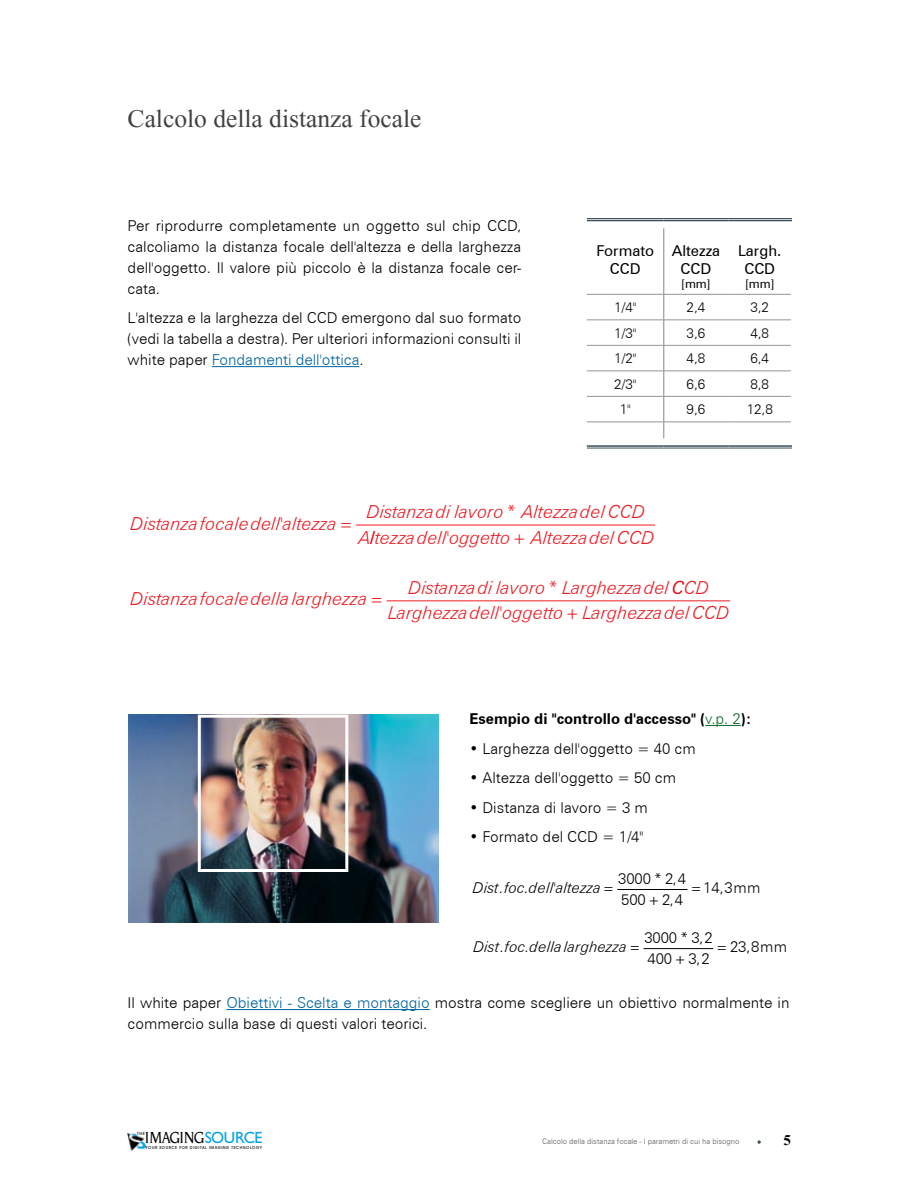
<style>
.page{position:relative;width:918px;height:1188px;background:#fff}
.page>*{position:absolute;margin:0;border:0;box-sizing:border-box;transform-origin:0 0}
.t1{font:25.5px "Times New Roman";color:#414142}
.t2{font:italic 300 18px/25.3px "Zurich BT";letter-spacing:.005em;color:#ed1c24;text-align:center}
.t3{font:300 18px "Zurich BT";color:#ed1c24}
.t4{font:500 17.4px "Novarese";letter-spacing:-.06em;color:#000;scale:.82 1}
.t5{font:300 15px/21px "Zurich BT";color:#000}
.t6{font:italic 300 15px "Zurich BT";letter-spacing:.005em;color:#000}
.t7{font:700 15px "Zurich BT";color:#000}
.t8{font:15px/18px "Zurich BT";color:#000;text-align:center}
.t9{font:300 13.5px "Zurich BT";color:#000}
.t10{font:12px "Zurich BT";color:#000}
.t11{font:300 7.5px "Zurich BT";color:#58595b}
.t12{font:500 4.2px "Avant Garde";color:#000}
.t13{font:500 4.05px "Avant Garde";letter-spacing:.11em;color:#000}
.s1{color:#00639e}
.s2{font-weight:300;color:#0e6c28}
.s3{font-style:normal}
.s4{font-family:"Gill Sans";font-weight:400;font-size:16.35px;color:#00a2e5}
</style>
<div class="page">
<svg style="left:757px;top:1140px;width:4px;height:4px"></svg>
<img style="left:128px;top:1134px;width:17px;height:17px">
<img style="left:128px;top:714px;width:310px;height:208px">
<div style="left:198px;top:715px;width:150px;height:157px;border:3px solid #fff"></div>
<hr style="left:387px;top:600px;width:343px;height:1px;background:#ed1c24">
<hr style="left:356px;top:525px;width:299px;height:1px;background:#ed1c24">
<hr style="left:212px;top:366px;width:147px;height:1px;background:#00639e">
<hr style="left:705px;top:725px;width:36px;height:1px;background:#0e6c28">
<hr style="left:617px;top:889px;width:70px;height:1px;background:#000">
<hr style="left:644px;top:948px;width:69px;height:1px;background:#000">
<hr style="left:226px;top:1009px;width:204px;height:1px;background:#00639e">
<hr style="left:587px;top:294px;width:77px;height:1px;background:#939598">
<hr style="left:587px;top:320px;width:77px;height:1px;background:#939598">
<hr style="left:587px;top:345px;width:77px;height:1px;background:#939598">
<hr style="left:587px;top:371px;width:77px;height:1px;background:#939598">
<hr style="left:587px;top:396px;width:77px;height:1px;background:#939598">
<hr style="left:587px;top:422px;width:77px;height:1px;background:#939598">
<hr style="left:663px;top:228px;width:1px;height:66px;background:#979482">
<svg style="left:663px;top:295px;width:1px;height:143px"></svg>
<hr style="left:664px;top:294px;width:64px;height:1px;background:#939598">
<hr style="left:728px;top:294px;width:63px;height:1px;background:#939598">
<hr style="left:664px;top:320px;width:64px;height:1px;background:#939598">
<hr style="left:728px;top:320px;width:63px;height:1px;background:#939598">
<hr style="left:664px;top:345px;width:64px;height:1px;background:#939598">
<hr style="left:728px;top:345px;width:63px;height:1px;background:#939598">
<hr style="left:664px;top:371px;width:64px;height:1px;background:#939598">
<hr style="left:728px;top:371px;width:63px;height:1px;background:#939598">
<hr style="left:664px;top:396px;width:64px;height:1px;background:#939598">
<hr style="left:728px;top:396px;width:63px;height:1px;background:#939598">
<hr style="left:664px;top:422px;width:64px;height:1px;background:#939598">
<hr style="left:728px;top:422px;width:63px;height:1px;background:#939598">
<hr style="left:587px;top:218px;width:77px;height:1px;background:#3d505a">
<hr style="left:587px;top:220px;width:77px;height:1px;background:#3d505a">
<hr style="left:664px;top:218px;width:64px;height:1px;background:#3d505a">
<hr style="left:664px;top:220px;width:64px;height:1px;background:#3d505a">
<hr style="left:728px;top:218px;width:64px;height:1px;background:#3d505a">
<hr style="left:728px;top:220px;width:64px;height:1px;background:#3d505a">
<hr style="left:587px;top:445px;width:77px;height:2px;background:#3d505a">
<hr style="left:587px;top:448px;width:77px;height:1px;background:#3d505a">
<hr style="left:664px;top:445px;width:64px;height:2px;background:#3d505a">
<hr style="left:664px;top:448px;width:64px;height:1px;background:#3d505a">
<hr style="left:728px;top:445px;width:64px;height:2px;background:#3d505a">
<hr style="left:728px;top:448px;width:64px;height:1px;background:#3d505a">
<h1 class="t1" style="left:128px;top:104px;width:295px">Calcolo della distanza focale</h1>
<p class="t5" style="left:128px;top:215px;width:395px;text-align:justify">Per riprodurre completamente un oggetto sul chip CCD, calcoliamo la distanza focale dell'altezza e della larghezza dell'oggetto. Il valore più piccolo è la distanza focale cer&shy;cata.</p>
<p class="t5" style="left:128px;top:307px;width:395px;text-align:justify">L'altezza e la larghezza del CCD emergono dal suo formato (vedi la tabella a destra). Per ulteriori informazioni consulti il white paper <span class="s1">Fondamenti dell'ottica</span>.</p>
<p class="t8" style="left:596px;top:241px;width:59px">Formato<br>CCD</p>
<p class="t8" style="left:672px;top:241px;width:50px">Altezza<br>CCD</p>
<p class="t10" style="left:681px;top:277px;width:31px">[mm]</p>
<p class="t8" style="left:738px;top:241px;width:45px">Largh.<br>CCD</p>
<p class="t10" style="left:745px;top:277px;width:31px">[mm]</p>
<p class="t9" style="left:614px;top:299px;width:24px">1/4"</p>
<p class="t9" style="left:687px;top:299px;width:20px">2,4</p>
<p class="t9" style="left:750px;top:299px;width:20px">3,2</p>
<p class="t9" style="left:614px;top:325px;width:24px">1/3"</p>
<p class="t9" style="left:687px;top:325px;width:20px">3,6</p>
<p class="t9" style="left:750px;top:325px;width:20px">4,8</p>
<p class="t9" style="left:614px;top:350px;width:24px">1/2"</p>
<p class="t9" style="left:687px;top:350px;width:20px">4,8</p>
<p class="t9" style="left:750px;top:350px;width:20px">6,4</p>
<p class="t9" style="left:614px;top:376px;width:24px">2/3"</p>
<p class="t9" style="left:687px;top:376px;width:20px">6,6</p>
<p class="t9" style="left:750px;top:376px;width:20px">8,8</p>
<p class="t9" style="left:620px;top:401px;width:13px">1"</p>
<p class="t9" style="left:687px;top:401px;width:20px">9,6</p>
<p class="t9" style="left:747px;top:401px;width:28px">12,8</p>
<p class="t2" style="left:131px;top:510px;width:208px">Distanzafocaledell'altezza</p>
<p class="t2" style="left:359px;top:499px;width:297px">Distanzadi lavoro AltezzadelCCD<br>Altezzadell'oggetto AltezzadelCCD</p>
<p class="t3" style="left:507px;top:501px;width:11px">*</p>
<p class="t2" style="left:131px;top:586px;width:239px">Distanzafocaledella larghezza</p>
<p class="t2" style="left:408px;top:575px;width:302px">Distanzadi lavoro Larghezzadel CCD</p>
<p class="t3" style="left:549px;top:577px;width:11px">*</p>
<p class="t2" style="left:388px;top:600px;width:343px">Larghezzadell'oggetto LarghezzadelCCD</p>
<p class="t7" style="left:470px;top:710px;width:284px">Esempio di "controllo d'accesso" (<span class="s2">v.p. 2</span>):</p>
<p class="t5" style="left:470px;top:738px;width:228px">• Larghezza dell'oggetto = 40 cm</p>
<p class="t5" style="left:470px;top:767px;width:208px">• Altezza dell'oggetto = 50 cm</p>
<p class="t5" style="left:470px;top:797px;width:180px">• Distanza di lavoro = 3 m</p>
<p class="t5" style="left:470px;top:826px;width:175px">• Formato del CCD = 1/4"</p>
<p class="t6" style="left:473px;top:879px;width:130px">Dist<span class="s3">.</span>foc dell'altezza</p>
<p class="t5" style="left:524px;top:877px;width:6px">.</p>
<p class="t5" style="left:654px;top:868px;width:24px;text-align:right">* , ,</p>
<p class="t5" style="left:618px;top:868px;width:70px">3000 2 4<br>500 2 4</p>
<p class="t5" style="left:703px;top:877px;width:59px">14 3mm</p>
<p class="t6" style="left:474px;top:938px;width:155px">Dist<span class="s3">.</span>foc dellalarghezza</p>
<p class="t5" style="left:719px;top:877px;width:6px">,</p>
<p class="t5" style="left:680px;top:927px;width:25px;text-align:right">* , ,</p>
<p class="t5" style="left:644px;top:927px;width:70px">3000 3 2<br>400 3 2</p>
<p class="t5" style="left:730px;top:936px;width:58px">23 8mm</p>
<p class="t5" style="left:128px;top:992px;width:663px">Il white paper <span class="s1">Obiettivi - Scelta e montaggio</span> mostra come scegliere un obiettivo normalmente in commercio sulla base di questi valori teorici.</p>
<p class="t5" style="left:524px;top:936px;width:6px">.</p>
<p class="t5" style="left:746px;top:936px;width:6px">,</p>
<p class="t4" style="left:145px;top:1126px;width:145px">IMAGING<span class="s4">SOURCE</span></p>
<p class="t11" style="left:542px;top:1137px;width:199px">Calcolo della distanza focale - I parametri di cui ha bisogno</p>
<p class="t12" style="left:137px;top:1131px;width:9px">THE</p>
<p class="t13" style="left:146px;top:1144px;width:118px">YOUR SOURCE FOR DIGITAL IMAGING TECHNOLOGY</p>
</div>
